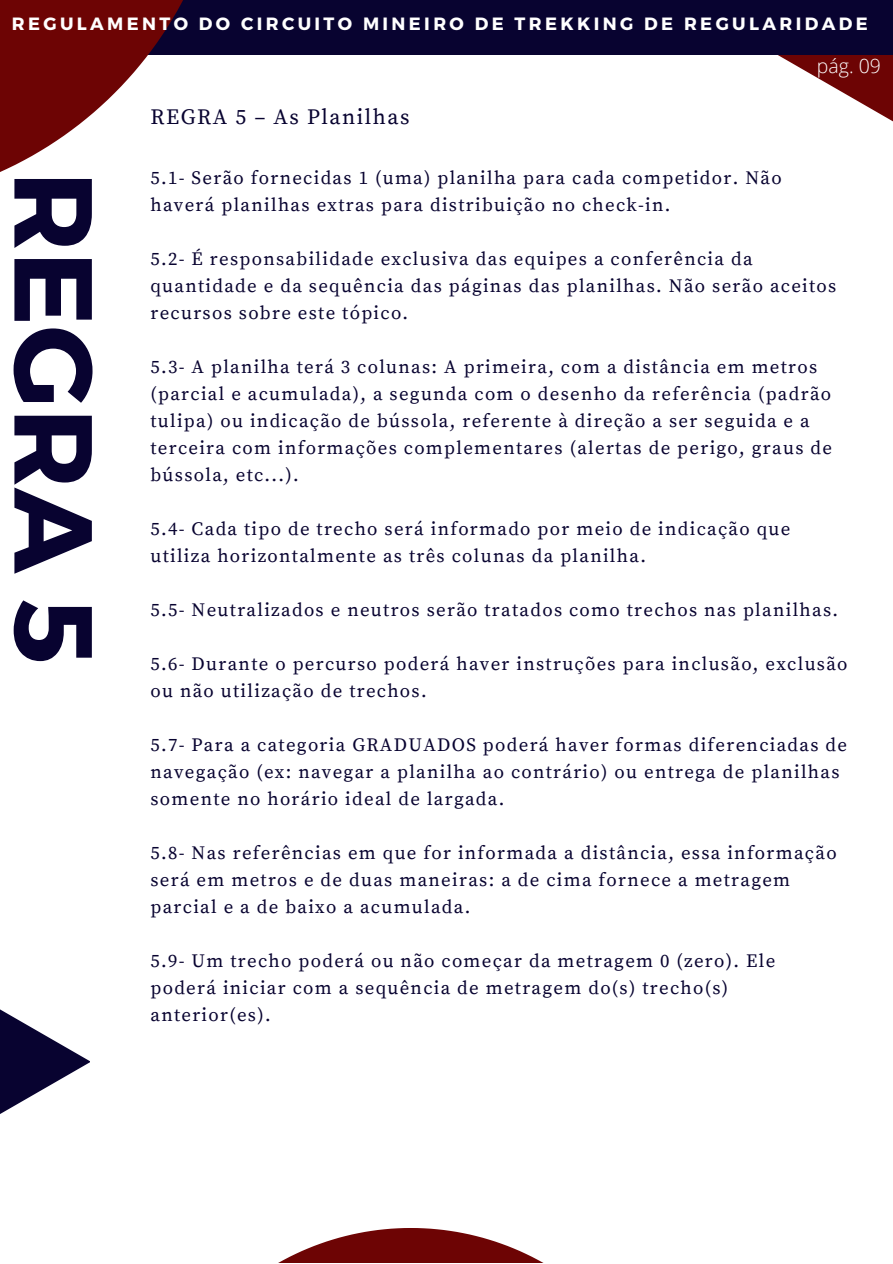
<style>
.page{position:relative;width:893px;height:1264px;background:#fff}
.page>*{position:absolute;margin:0;border:0;box-sizing:border-box;transform-origin:0 0}
.t1{font:700 110.55px "Montserrat";color:#080330}
.t2{font:21.75px "Source Serif Pro";letter-spacing:.07em;color:#080330}
.t3{font:300 19.5px "Open Sans";color:#fff}
.t4{font:18.75px/27px "Source Serif Pro";letter-spacing:.07em;color:#080330}
.t5{font:700 17.7px "Montserrat";letter-spacing:.19em;color:#fff}
</style>
<div class="page">
<svg style="left:743px;top:54px;width:149px;height:67px"></svg>
<div style="left:0;top:0;width:892px;height:54px;background:#080330"></div>
<svg style="left:0;top:0;width:227px;height:172px"></svg>
<svg style="left:280px;top:1228px;width:262px;height:34px"></svg>
<svg style="left:0;top:1009px;width:89px;height:105px"></svg>
<p class="t5" style="left:12px;top:13px;width:857px">REGULAMENTO DO CIRCUITO MINEIRO DE TREKKING DE REGULARIDADE</p>
<p class="t1" style="left:126px;top:171px;width:495px;rotate:90deg">REGRA 5</p>
<p class="t2" style="left:150px;top:104px;width:260px">REGRA 5 – As Planilhas</p>
<p class="t3" style="left:816px;top:52px;width:66px">pág. 09</p>
<p class="t4" style="left:150px;top:165px;width:632px">5.1- Serão fornecidas 1 (uma) planilha para cada competidor. Não haverá planilhas extras para distribuição no check-in.</p>
<p class="t4" style="left:150px;top:246px;width:687px">5.2- É responsabilidade exclusiva das equipes a conferência da quantidade e da sequência das páginas das planilhas. Não serão aceitos recursos sobre este tópico.</p>
<p class="t4" style="left:150px;top:354px;width:683px">5.3- A planilha terá 3 colunas: A primeira, com a distância em metros (parcial e acumulada), a segunda com o desenho da referência (padrão tulipa) ou indicação de bússola, referente à direção a ser seguida e a terceira com informações complementares (alertas de perigo, graus de bússola, etc...).</p>
<p class="t4" style="left:150px;top:516px;width:641px">5.4- Cada tipo de trecho será informado por meio de indicação que utiliza horizontalmente as três colunas da planilha.</p>
<p class="t4" style="left:150px;top:597px;width:689px">5.5- Neutralizados e neutros serão tratados como trechos nas planilhas.</p>
<p class="t4" style="left:150px;top:651px;width:698px">5.6- Durante o percurso poderá haver instruções para inclusão, exclusão ou não utilização de trechos.</p>
<p class="t4" style="left:150px;top:732px;width:698px">5.7- Para a categoria GRADUADOS poderá haver formas diferenciadas de navegação (ex: navegar a planilha ao contrário) ou entrega de planilhas somente no horário ideal de largada.</p>
<p class="t4" style="left:150px;top:839px;width:687px">5.8- Nas referências em que for informada a distância, essa informação será em metros e de duas maneiras: a de cima fornece a metragem parcial e a de baixo a acumulada.</p>
<p class="t4" style="left:150px;top:947px;width:626px">5.9- Um trecho poderá ou não começar da metragem 0 (zero). Ele poderá iniciar com a sequência de metragem do(s) trecho(s) anterior(es).</p>
</div>
